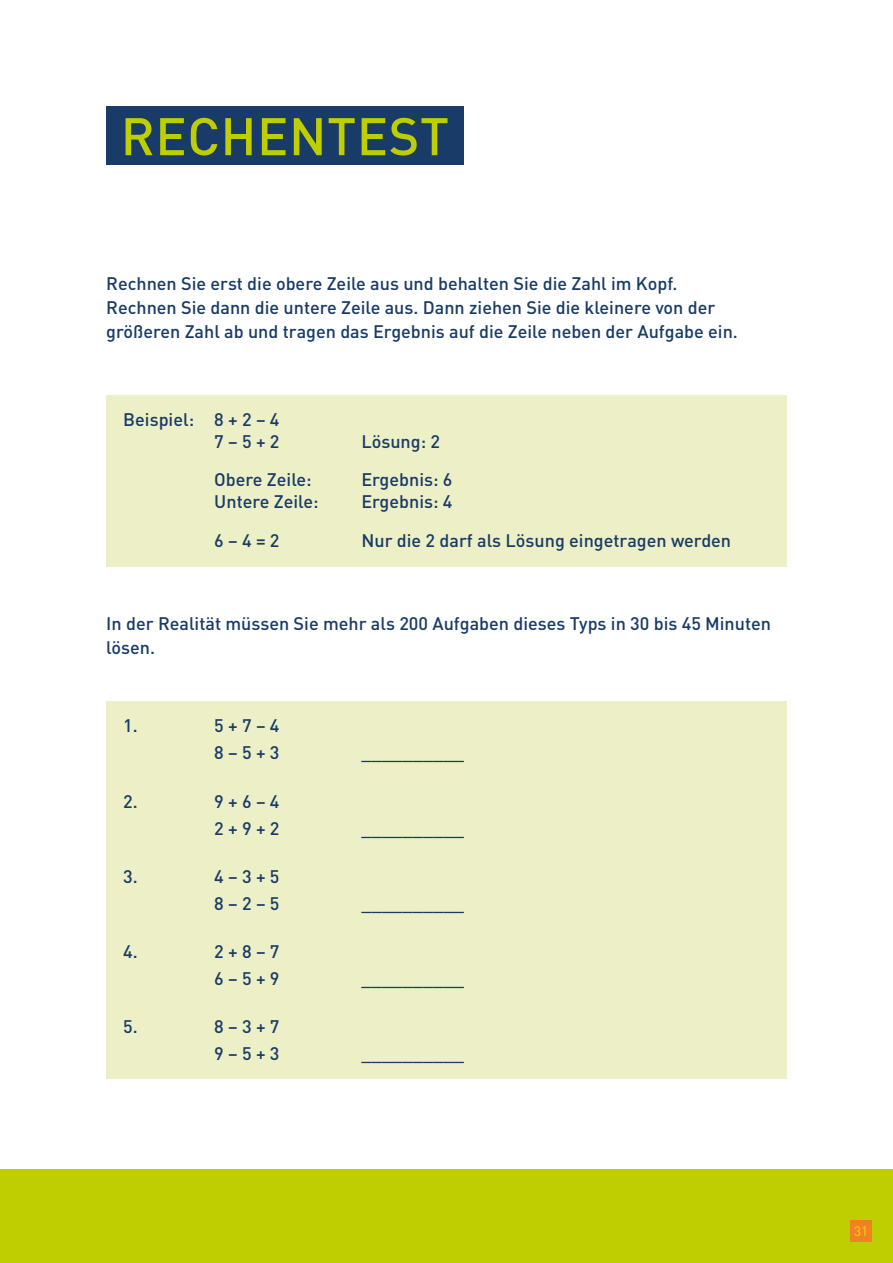
<style>
.page{position:relative;width:893px;height:1263px;background:#fff}
.page>*{position:absolute;margin:0;border:0;box-sizing:border-box;transform-origin:0 0}
.t1{font:500 52.05px "DIN Pro DR Vp";letter-spacing:.01em;color:#bece00}
.t2{font:500 18px/27px "DIN Pro DR Vp";color:#183b67}
.t3{font:13.5px "DIN Pro DR Vp";color:#ffd405}
</style>
<div class="page">
<div style="left:0;top:1169px;width:893px;height:94px;background:#bece00"></div>
<div style="left:106px;top:702px;width:681px;height:377px;background:#edf0c6"></div>
<div style="left:106px;top:395px;width:681px;height:172px;background:#edf0c6"></div>
<div style="left:106px;top:106px;width:357px;height:58px;background:#183b67"></div>
<div style="left:850px;top:1220px;width:22px;height:22px;background:#f08223"></div>
<h1 class="t1" style="left:121px;top:103px;width:330px">RECHENTEST</h1>
<p class="t2" style="left:106px;top:271px;width:633px;line-height:24px">Rechnen Sie erst die obere Zeile aus und behalten Sie die Zahl im Kopf.<br>Rechnen Sie dann die untere Zeile aus. Dann ziehen Sie die kleinere von der größeren Zahl ab und tragen das Ergebnis auf die Zeile neben der Aufgabe ein.</p>
<p class="t2" style="left:123px;top:408px;width:158px;line-height:21.6px;text-align:right">Beispiel: 8 + 2 – 4<br>7 – 5 + 2</p>
<p class="t2" style="left:361px;top:427px;width:80px">Lösung: 2</p>
<p class="t2" style="left:214px;top:466px;width:99px">Obere Zeile:</p>
<p class="t2" style="left:361px;top:466px;width:93px">Ergebnis: 6</p>
<p class="t2" style="left:214px;top:488px;width:106px">Untere Zeile:</p>
<p class="t2" style="left:361px;top:488px;width:93px">Ergebnis: 4</p>
<p class="t2" style="left:214px;top:526px;width:67px">6 – 4 = 2</p>
<p class="t2" style="left:361px;top:526px;width:371px">Nur die 2 darf als Lösung eingetragen werden</p>
<p class="t2" style="left:106px;top:611px;width:666px;line-height:24px">In der Realität müssen Sie mehr als 200 Aufgaben dieses Typs in 30 bis 45 Minuten lösen.</p>
<p class="t2" style="left:123px;top:712px;width:16px">1.</p>
<p class="t2" style="left:214px;top:712px;width:67px">5 + 7 – 4<br>8 – 5 + 3</p>
<p class="t2" style="left:123px;top:787px;width:16px">2.</p>
<p class="t2" style="left:214px;top:787px;width:67px">9 + 6 – 4<br>2 + 9 + 2</p>
<p class="t2" style="left:123px;top:862px;width:16px">3.</p>
<p class="t2" style="left:214px;top:862px;width:67px">4 – 3 + 5<br>8 – 2 – 5</p>
<p class="t2" style="left:123px;top:938px;width:16px">4.</p>
<p class="t2" style="left:214px;top:938px;width:67px">2 + 8 – 7<br>6 – 5 + 9</p>
<p class="t2" style="left:123px;top:1013px;width:16px">5.</p>
<p class="t2" style="left:214px;top:1013px;width:67px">8 – 3 + 7<br>9 – 5 + 3</p>
<p class="t2" style="left:361px;top:739px;width:104px">__________</p>
<p class="t2" style="left:361px;top:814px;width:104px">__________</p>
<p class="t2" style="left:361px;top:889px;width:104px">__________</p>
<p class="t2" style="left:361px;top:965px;width:104px">__________</p>
<p class="t2" style="left:361px;top:1040px;width:104px">__________</p>
<p class="t3" style="left:854px;top:1223px;width:16px">31</p>
</div>
